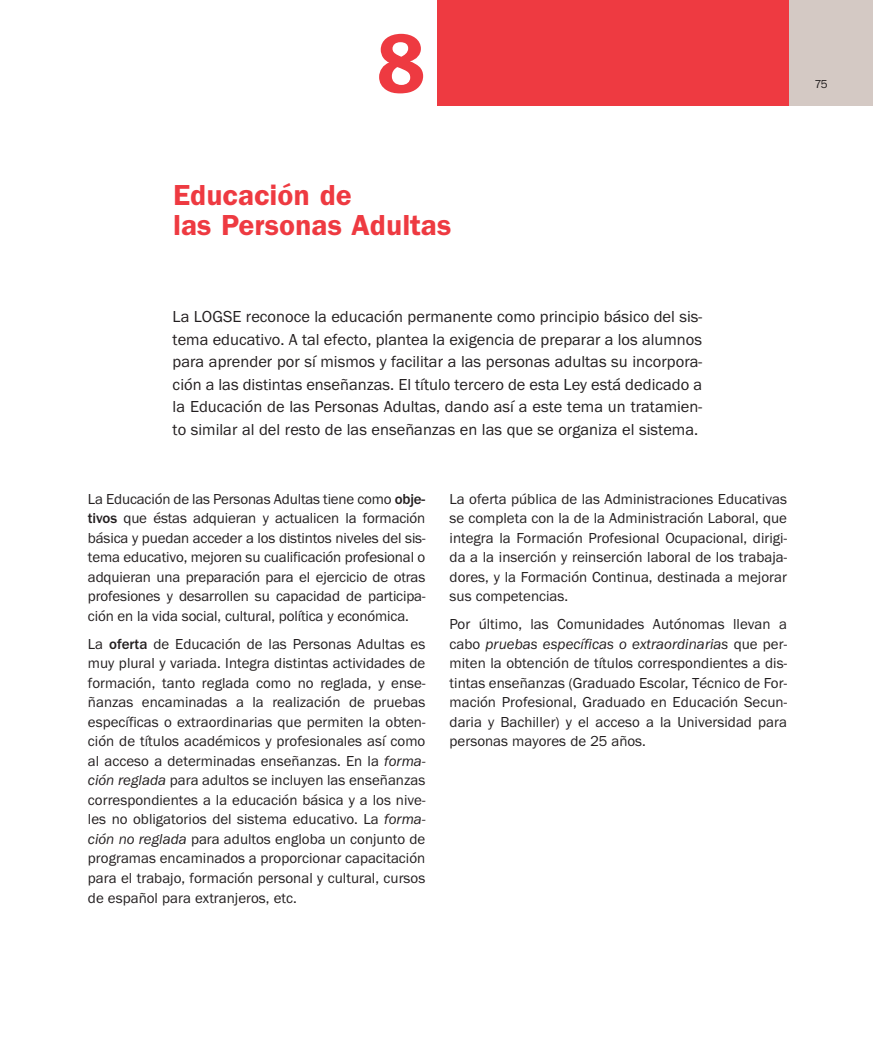
<style>
.page{position:relative;width:873px;height:1041px;background:#fff}
.page>*{position:absolute;margin:0;border:0;box-sizing:border-box;transform-origin:0 0}
.t1{font:700 85.5px "Meta Plus";color:#ee3a41}
.t2{font:30px/30px "Franklin Gothic Dem Bld";color:#ee3a41}
.t3{font:16.5px/22.5px "Franklin Gothic";color:#231f20;text-align:justify}
.t4{font:15px/19.5px "Franklin Gothic";color:#231f20;text-align:justify}
.t5{font:12px "Franklin Gothic";color:#231f20}
.s1{font-family:"Franklin Gothic Mdm"}
.s2{font-style:italic}
</style>
<div class="page">
<svg style="left:437px;top:0;width:435px;height:106px;background:#e9555a"></svg>
<h1 class="t1" style="left:376px;top:29px;width:53px">8</h1>
<p class="t5" style="left:815px;top:80px;width:14px">75</p>
<h2 class="t2" style="left:173px;top:182px;width:280px">Educación de<br>las Personas Adultas</h2>
<p class="t3" style="left:173px;top:306px;width:531px">La LOGSE reconoce la educación permanente como principio básico del sis&shy;tema educativo. A tal efecto, plantea la exigencia de preparar a los alumnos para aprender por sí mismos y facilitar a las personas adultas su incorpora&shy;ción a las distintas enseñanzas. El título tercero de esta Ley está dedicado a la Educación de las Personas Adultas, dando así a este tema un tratamien&shy;to similar al del resto de las enseñanzas en las que se organiza el sistema.</p>
<p class="t4" style="left:88px;top:490px;width:339px">La Educación de las Personas Adultas tiene como <span class="s1">obje&shy;tivos</span> que éstas adquieran y actualicen la formación básica y puedan acceder a los distintos niveles del sis&shy;tema educativo, mejoren su cualificación profesional o adquieran una preparación para el ejercicio de otras profesiones y desarrollen su capacidad de participa&shy;ción en la vida social, cultural, política y económica.</p>
<p class="t4" style="left:88px;top:635px;width:339px">La <span class="s1">oferta</span> de Educación de las Personas Adultas es muy plural y variada. Integra distintas actividades de formación, tanto reglada como no reglada, y ense&shy;ñanzas encaminadas a la realización de pruebas específicas o extraordinarias que permiten la obten&shy;ción de títulos académicos y profesionales así como al acceso a determinadas enseñanzas. En la <span class="s2">forma&shy;ción reglada</span> para adultos se incluyen las enseñanzas correspondientes a la educación básica y a los nive&shy;les no obligatorios del sistema educativo. La <span class="s2">forma&shy;ción no reglada</span> para adultos engloba un conjunto de programas encaminados a proporcionar capacitación para el trabajo, formación personal y cultural, cursos de español para extranjeros, etc.</p>
<p class="t4" style="left:449px;top:490px;width:339px">La oferta pública de las Administraciones Educativas se completa con la de la Administración Laboral, que integra la Formación Profesional Ocupacional, dirigi&shy;da a la inserción y reinserción laboral de los trabaja&shy;dores, y la Formación Continua, destinada a mejorar sus competencias.</p>
<p class="t4" style="left:449px;top:615px;width:339px">Por último, las Comunidades Autónomas llevan a cabo <span class="s2">pruebas específicas o extraordinarias</span> que per&shy;miten la obtención de títulos correspondientes a dis&shy;tintas enseñanzas (Graduado Escolar, Técnico de For&shy;mación Profesional, Graduado en Educación Secun&shy;daria y Bachiller) y el acceso a la Universidad para personas mayores de 25 años.</p>
</div>
